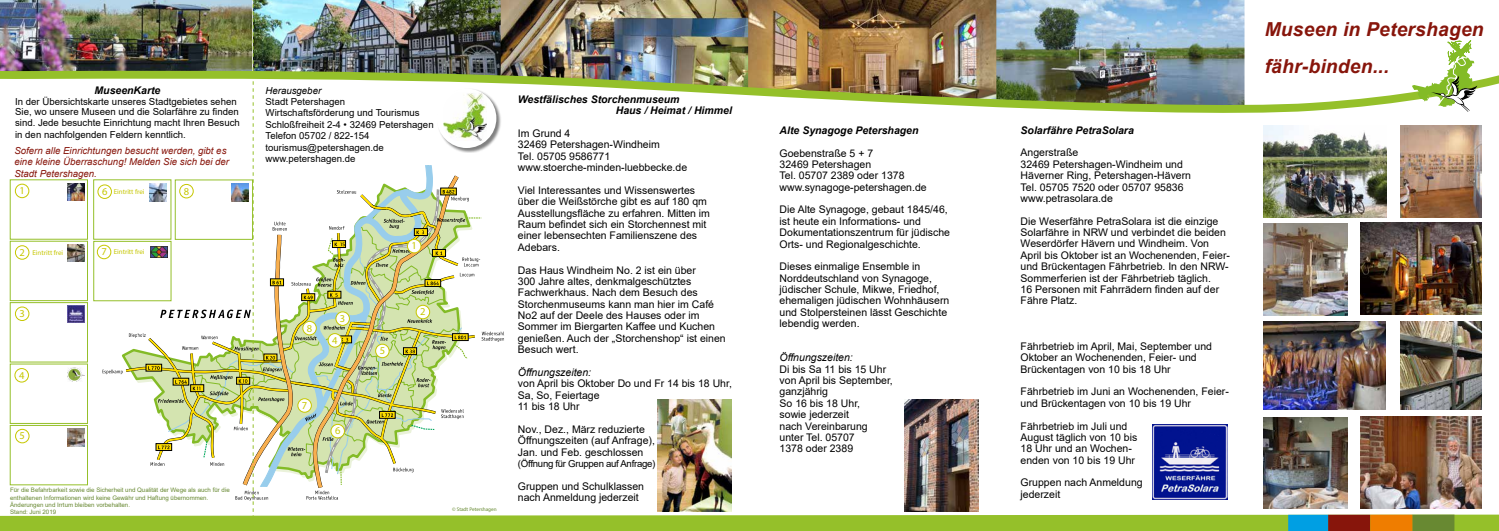
<style>
.page{position:relative;width:1499px;height:531px;background:#fff}
.page>*{position:absolute;margin:0;border:0;box-sizing:border-box;transform-origin:0 0}
.t1{font:italic 700 19.25px/36.8px "Arial";letter-spacing:.01em;color:#87150b}
.t2{font:10.5px/11.4px "Arial";color:#000}
.t3{font:italic 700 10.5px/11.4px "Arial";color:#000}
.t4{font:italic 10.5px "Arial";color:#000}
.t5{font:10.5px "Myriad Pro";color:#c6c700}
.t6{font:9.62px/11.4px "Arial";color:#000}
.t7{font:italic 9.62px/11.5px "Arial";color:#87150b}
.t8{font:9.62px "Arial";letter-spacing:-.03em;color:#000}
.t9{font:italic 9.62px "Arial";color:#000}
.t10{font:7px "Myriad Pro";color:#c6c700}
.t11{font:6.12px/7.4px "Arial";color:#688932}
.t12{font:5.25px "Myriad Pro";color:#63872d}
</style>
<div class="page">
<img style="left:0;top:0;width:1498px;height:531px">
<div style="left:97px;top:245px;width:14px;height:14px;background:#fff;border-radius:50%"></div>
<div style="left:97px;top:245px;width:14px;height:14px;border:1px solid #c6c700;border-radius:50%"></div>
<div style="left:180px;top:184px;width:13px;height:14px;background:#fff;border-radius:50%"></div>
<div style="left:179px;top:184px;width:15px;height:14px;border:1px solid #c6c700;border-radius:50%"></div>
<img style="left:149px;top:184px;width:18px;height:17px">
<div style="left:336px;top:312px;width:13px;height:13px;background:#fff;border-radius:50%"></div>
<div style="left:335px;top:311px;width:15px;height:15px;border:1px solid #c6c700;border-radius:50%"></div>
<img style="left:67px;top:244px;width:17px;height:17px">
<div style="left:303px;top:321px;width:13px;height:14px;background:#fff;border-radius:50%"></div>
<div style="left:302px;top:321px;width:15px;height:14px;border:1px solid #c6c700;border-radius:50%"></div>
<div style="left:298px;top:399px;width:13px;height:13px;background:#fff;border-radius:50%"></div>
<div style="left:297px;top:398px;width:15px;height:15px;border:1px solid #c6c700;border-radius:50%"></div>
<p class="t3" style="left:94px;top:85px;width:67px">MuseenKarte</p>
<p class="t6" style="left:15px;top:96px;width:226px;line-height:10.5px">In der Übersichtskarte unseres Stadtgebietes sehen<br>Sie, wo unsere Museen und die Solarfähre zu finden sind. Jede besuchte Einrichtung macht Ihren Besuch</p>
<p class="t6" style="left:15px;top:129px;width:172px">in den nachfolgenden Feldern kenntlich.</p>
<p class="t7" style="left:14px;top:145px;width:216px">Sofern alle Einrichtungen besucht werden, gibt es eine kleine Überraschung! Melden Sie sich bei der<br>Stadt Petershagen.</p>
<p class="t5" style="left:19px;top:184px;width:7px">1</p>
<p class="t5" style="left:102px;top:185px;width:7px">6</p>
<p class="t10" style="left:114px;top:188px;width:32px">Eintritt frei</p>
<p class="t5" style="left:19px;top:246px;width:7px">2</p>
<p class="t5" style="left:101px;top:245px;width:7px">7</p>
<p class="t10" style="left:32px;top:248px;width:32px">Eintritt frei</p>
<p class="t10" style="left:114px;top:247px;width:32px">Eintritt frei</p>
<p class="t5" style="left:19px;top:307px;width:7px">3</p>
<p class="t5" style="left:19px;top:369px;width:7px">4</p>
<p class="t5" style="left:20px;top:429px;width:7px">5</p>
<p class="t5" style="left:184px;top:184px;width:7px">8</p>
<p class="t11" style="left:10px;top:486px;width:221px">Für die Befahrbarkeit sowie die Sicherheit und Qualität der Wege als auch für die enthaltenen Informationen wird keine Gewähr und Haftung übernommen.<br>Änderungen und Irrtum bleiben vorbehalten.<br>Stand: Juni 2019</p>
<p class="t9" style="left:265px;top:84px;width:57px">Herausgeber</p>
<p class="t6" style="left:265px;top:96px;width:170px">Stadt Petershagen<br>Wirtschaftsförderung und Tourismus<br>Schloßfreiheit 2-4 • 32469 Petershagen<br>Telefon 05702 / 822-154 tourismus@petershagen.de www.petershagen.de</p>
<p class="t5" style="left:307px;top:321px;width:7px">8</p>
<p class="t5" style="left:340px;top:312px;width:7px">3</p>
<p class="t5" style="left:332px;top:334px;width:7px">4</p>
<p class="t5" style="left:302px;top:399px;width:7px">7</p>
<p class="t5" style="left:335px;top:424px;width:7px">6</p>
<p class="t5" style="left:379px;top:344px;width:7px">5</p>
<p class="t5" style="left:411px;top:239px;width:7px">1</p>
<p class="t5" style="left:420px;top:305px;width:7px">2</p>
<p class="t12" style="left:452px;top:505px;width:46px">© Stadt Petershagen</p>
<p class="t3" style="left:615px;top:94px;width:118px;text-indent:-98px">Westfälisches Storchenmuseum<br>Haus / Heimat / Himmel</p>
<p class="t2" style="left:518px;top:128px;width:171px">Im Grund 4<br>32469 Petershagen-Windheim<br>Tel. 05705 9586771 www.stoerche-minden-luebbecke.de</p>
<p class="t2" style="left:518px;top:184px;width:193px">Viel Interessantes und Wissenswertes über die Weißstörche gibt es auf 180 qm Ausstellungsfläche zu erfahren. Mitten im Raum befindet sich ein Storchennest mit einer lebensechten Familienszene des Adebars.</p>
<p class="t2" style="left:518px;top:264px;width:209px">Das Haus Windheim No. 2 ist ein über<br>300 Jahre altes, denkmalgeschütztes Fachwerkhaus. Nach dem Besuch des Storchenmuseums kann man hier im Café No2 auf der Deele des Hauses oder im Sommer im Biergarten Kaffee und Kuchen genießen. Auch der „Storchenshop“ ist einen Besuch wert.</p>
<p class="t4" style="left:518px;top:365px;width:75px">Öffnungszeiten:</p>
<p class="t2" style="left:518px;top:378px;width:215px">von April bis Oktober Do und Fr 14 bis 18 Uhr,<br>Sa, So, Feiertage<br>11 bis 18 Uhr</p>
<p class="t2" style="left:518px;top:423px;width:138px">Nov., Dez., März reduzierte<br>Öffnungszeiten (auf Anfrage),<br>Jan. und Feb. geschlossen</p>
<p class="t8" style="left:518px;top:457px;width:139px">(Öffnung für Gruppen auf Anfrage)</p>
<p class="t2" style="left:518px;top:480px;width:128px">Gruppen und Schulklassen nach Anmeldung jederzeit</p>
<p class="t3" style="left:779px;top:125px;width:140px">Alte Synagoge Petershagen</p>
<p class="t2" style="left:779px;top:147px;width:149px">Goebenstraße 5 + 7<br>32469 Petershagen<br>Tel. 05707 2389 oder 1378 www.synagoge-petershagen.de</p>
<p class="t2" style="left:779px;top:204px;width:172px">Die Alte Synagoge, gebaut 1845/46, ist heute ein Informations- und Dokumentationszentrum für jüdische Orts- und Regionalgeschichte.</p>
<p class="t2" style="left:779px;top:261px;width:171px">Dieses einmalige Ensemble in<br>Norddeutschland von Synagoge, jüdischer Schule, Mikwe, Friedhof, ehemaligen jüdischen Wohnhäusern und Stolpersteinen lässt Geschichte lebendig werden.</p>
<p class="t4" style="left:779px;top:351px;width:75px">Öffnungszeiten:</p>
<p class="t2" style="left:779px;top:363px;width:115px">Di bis Sa 11 bis 15 Uhr von April bis September, ganzjährig<br>So 16 bis 18 Uhr,<br>sowie jederzeit<br>nach Vereinbarung unter Tel. 05707<br>1378 oder 2389</p>
<p class="t3" style="left:1020px;top:125px;width:115px">Solarfähre PetraSolara</p>
<p class="t2" style="left:1020px;top:147px;width:172px">Angerstraße<br>32469 Petershagen-Windheim und<br>Häverner Ring, Petershagen-Hävern<br>Tel. 05705 7520 oder 05707 95836 www.petrasolara.de</p>
<p class="t2" style="left:1020px;top:215px;width:211px">Die Weserfähre PetraSolara ist die einzige Solarfähre in NRW und verbindet die beiden Weserdörfer Hävern und Windheim. Von April bis Oktober ist an Wochenenden, Feier&shy;und Brückentagen Fährbetrieb. In den NRW-Sommerferien ist der Fährbetrieb täglich.<br>16 Personen mit Fahrrädern finden auf der Fähre Platz.</p>
<p class="t2" style="left:1020px;top:340px;width:193px">Fährbetrieb im April, Mai, September und<br>Oktober an Wochenenden, Feier- und<br>Brückentagen von 10 bis 18 Uhr</p>
<p class="t2" style="left:1020px;top:386px;width:210px">Fährbetrieb im Juni an Wochenenden, Feier&shy;und Brückentagen von 10 bis 19 Uhr</p>
<p class="t2" style="left:1020px;top:420px;width:118px">Fährbetrieb im Juli und<br>August täglich von 10 bis<br>18 Uhr und an Wochen&shy;enden von 10 bis 19 Uhr</p>
<p class="t2" style="left:1020px;top:477px;width:123px">Gruppen nach Anmeldung jederzeit</p>
<h1 class="t1" style="left:1264px;top:12px;width:220px">Museen in Petershagen fähr-binden...</h1>
</div>
